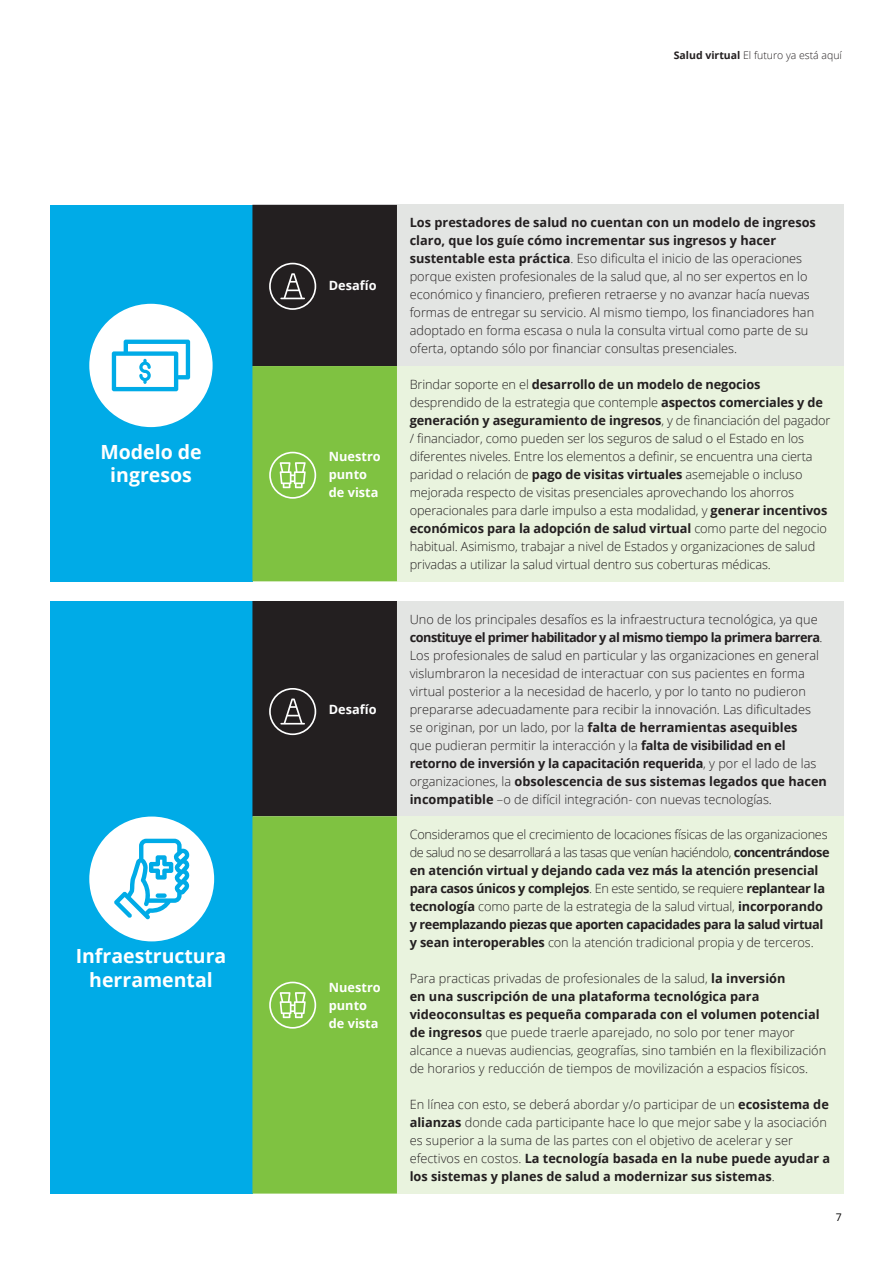
<style>
.page{position:relative;width:893px;height:1263px;background:#fff}
.page>*{position:absolute;margin:0;border:0;box-sizing:border-box;transform-origin:0 0}
.Brochure_title___Rig{font:700 19.5px/23.4px "Open Sans";color:#fff;text-align:center}
.Brochure_title___Rig-2{font:300 12.75px/18px "Open Sans";color:#231f20}
.Brochure_title___Rig-3{font:300 12.75px/18px "Open Sans";letter-spacing:-.02em;color:#231f20}
.Brochure_title___Rig-4{font:700 12.75px/18px "Open Sans";color:#fff}
.Brochure_title___Rig-5{font:300 10.5px "Open Sans";color:#231f20}
.Folio_Left_pg__7_9_5{font:10.5px "Open Sans";color:#010101}
.s1{font-weight:700}
</style>
<div class="page">
<div style="left:50px;top:205px;width:202px;height:376px;background:#00abe7"></div>
<div style="left:397px;top:205px;width:446px;height:161px;background:#e3e5e3"></div>
<div style="left:397px;top:366px;width:446px;height:215px;background:#e9f3de"></div>
<svg style="left:252px;top:205px;width:145px;height:376px;background:#5a7e36"></svg>
<svg style="left:89px;top:304px;width:124px;height:123px"></svg>
<div style="left:50px;top:601px;width:202px;height:592px;background:#00abe7"></div>
<div style="left:397px;top:601px;width:446px;height:215px;background:#e3e5e3"></div>
<div style="left:252px;top:816px;width:145px;height:377px;background:#7fc241"></div>
<div style="left:397px;top:816px;width:446px;height:377px;background:#e9f3de"></div>
<svg style="left:269px;top:982px;width:47px;height:47px;background:#9ccf6c"></svg>
<div style="left:252px;top:601px;width:145px;height:215px;background:#231f20"></div>
<svg style="left:89px;top:816px;width:125px;height:125px"></svg>
<p class="Brochure_title___Rig" style="left:100px;top:440px;width:103px">Modelo de ingresos</p>
<p class="Brochure_title___Rig" style="left:76px;top:944px;width:152px">Infraestructura herramental</p>
<p class="Brochure_title___Rig-5" style="left:674px;top:48px;width:170px"><span class="s1">Salud virtual</span> El futuro ya está aquí</p>
<p class="Brochure_title___Rig-4" style="left:329px;top:276px;width:49px">Desafío</p>
<p class="Brochure_title___Rig-4" style="left:329px;top:447px;width:53px">Nuestro punto de vista</p>
<p class="Brochure_title___Rig-4" style="left:329px;top:699px;width:49px">Desafío</p>
<p class="Brochure_title___Rig-4" style="left:329px;top:978px;width:53px">Nuestro punto de vista</p>
<p class="Brochure_title___Rig-2" style="left:410px;top:213px;width:408px"><span class="s1">Los prestadores de salud no cuentan con un modelo de ingresos claro, que los guíe cómo incrementar sus ingresos y hacer sustentable esta práctica</span>. Eso dificulta el inicio de las operaciones porque existen profesionales de la salud que, al no ser expertos en lo económico y financiero, prefieren retraerse y no avanzar hacía nuevas formas de entregar su servicio. Al mismo tiempo, los financiadores han adoptado en forma escasa o nula la consulta virtual como parte de su oferta, optando sólo por financiar consultas presenciales.</p>
<p class="Brochure_title___Rig-2" style="left:410px;top:375px;width:422px">Brindar soporte en el <span class="s1">desarrollo de un modelo de negocios </span>desprendido de la estrategia que contemple <span class="s1">aspectos comerciales y de generación y aseguramiento de ingresos</span>, y de financiación del pagador / financiador, como pueden ser los seguros de salud o el Estado en los diferentes niveles. Entre los elementos a definir, se encuentra una cierta paridad o relación de <span class="s1">pago de visitas virtuales</span> asemejable o incluso mejorada respecto de visitas presenciales aprovechando los ahorros operacionales para darle impulso a esta modalidad, y <span class="s1">generar incentivos económicos para la adopción de salud virtual</span> como parte del negocio habitual. Asimismo, trabajar a nivel de Estados y organizaciones de salud privadas a utilizar la salud virtual dentro sus coberturas médicas.</p>
<p class="Brochure_title___Rig-2" style="left:410px;top:609px;width:419px">Uno de los principales desafíos es la infraestructura tecnológica, ya que <span class="s1">constituye el primer habilitador y al mismo tiempo la primera barrera</span>.<br>Los profesionales de salud en particular y las organizaciones en general vislumbraron la necesidad de interactuar con sus pacientes en forma virtual posterior a la necesidad de hacerlo, y por lo tanto no pudieron prepararse adecuadamente para recibir la innovación. Las dificultades se originan, por un lado, por la <span class="s1">falta de herramientas asequibles<br></span>que pudieran permitir la interacción y la <span class="s1">falta de visibilidad en el retorno de inversión y la capacitación requerida</span>, y por el lado de las organizaciones, la <span class="s1">obsolescencia de sus sistemas legados que hacen incompatible</span> –o de difícil integración- con nuevas tecnologías.</p>
<p class="Brochure_title___Rig-3" style="left:410px;top:825px;width:421px">Consideramos que el crecimiento de locaciones físicas de las organizaciones de salud no se desarrollará a las tasas que venían haciéndolo, <span class="s1">concentrándose en atención virtual y dejando cada vez más la atención presencial para casos únicos y complejos</span>. En este sentido, se requiere <span class="s1">replantear la tecnología</span> como parte de la estrategia de la salud virtual, <span class="s1">incorporando y reemplazando piezas que aporten capacidades para la salud virtual y sean interoperables</span> con la atención tradicional propia y de terceros.</p>
<p class="Brochure_title___Rig-2" style="left:410px;top:969px;width:418px">Para practicas privadas de profesionales de la salud, <span class="s1">la inversión<br>en una suscripción de una plataforma tecnológica para videoconsultas es pequeña comparada con el volumen potencial de ingresos</span> que puede traerle aparejado, no solo por tener mayor alcance a nuevas audiencias, geografías, sino también en la flexibilización de horarios y reducción de tiempos de movilización a espacios físicos.</p>
<p class="Brochure_title___Rig-2" style="left:410px;top:1095px;width:422px">En línea con esto, se deberá abordar y/o participar de un <span class="s1">ecosistema de alianzas</span> donde cada participante hace lo que mejor sabe y la asociación es superior a la suma de las partes con el objetivo de acelerar y ser efectivos en costos. <span class="s1">La tecnología basada en la nube puede ayudar a los sistemas y planes de salud a modernizar sus sistemas</span>.</p>
<p class="Folio_Left_pg__7_9_5" style="left:836px;top:1210px;width:8px">7</p>
</div>
